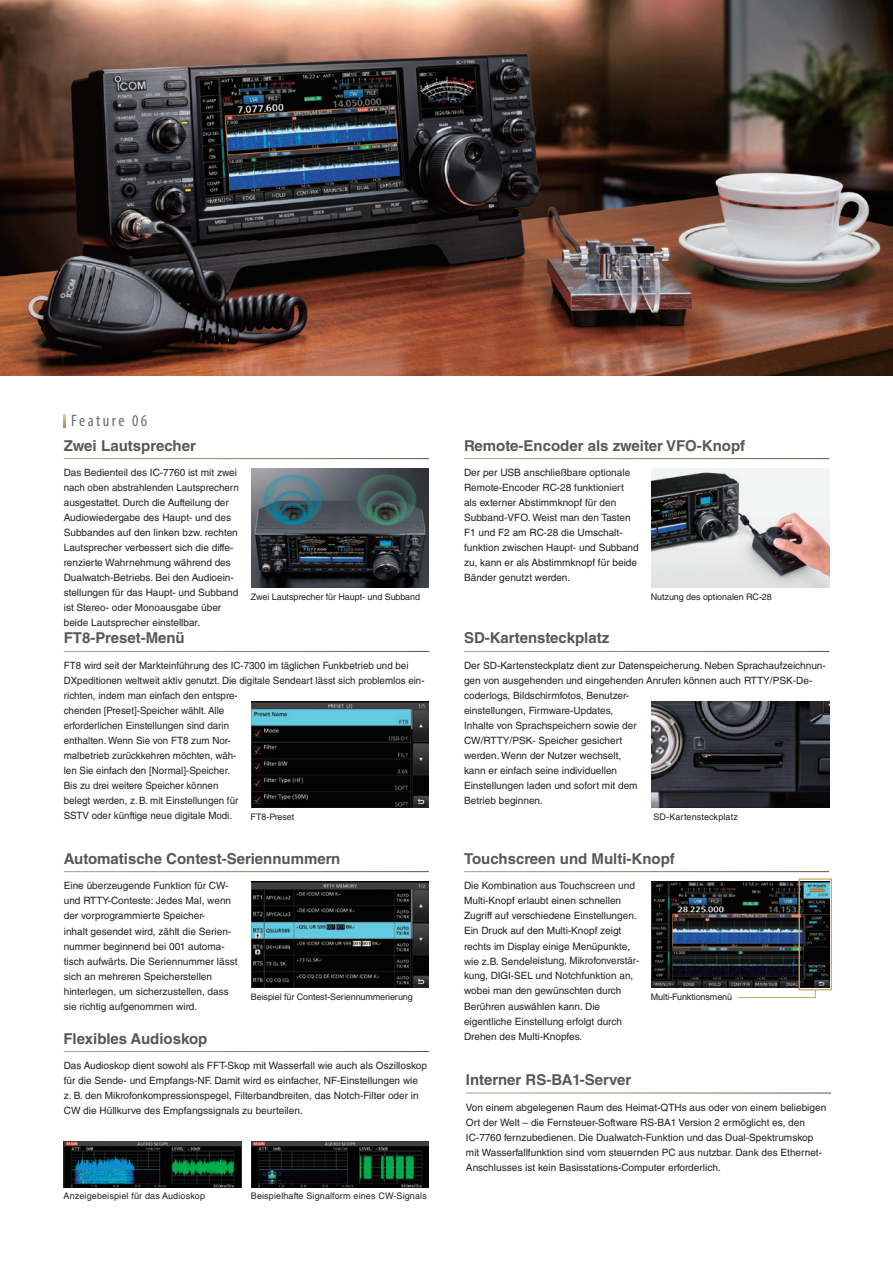
<style>
.page{position:relative;width:893px;height:1263px;background:#fff}
.page>*{position:absolute;margin:0;border:0;box-sizing:border-box;transform-origin:0 0}
.t1{font:condensed 16.5px "Myriad Pro";letter-spacing:.15em;color:#6c6d70}
.t2{font:700 15px "Helvetica LT Std";color:#57585a}
.t3{font:10.05px/15px "Helvetica LT Std";color:#231f20}
.t4{font:9px "Helvetica LT Std";letter-spacing:-.01em;color:#231f20}
.t5{font:9px "Helvetica LT Std";letter-spacing:.015em;color:#231f20}
</style>
<div class="page">
<img style="left:0;top:0;width:893px;height:375px">
<img style="left:251px;top:881px;width:178px;height:107px">
<img style="left:251px;top:701px;width:178px;height:107px">
<img style="left:652px;top:701px;width:177px;height:107px">
<img style="left:251px;top:1141px;width:178px;height:47px">
<img style="left:64px;top:1141px;width:177px;height:47px">
<img style="left:251px;top:468px;width:178px;height:119px">
<svg style="left:64px;top:415px;width:2px;height:12px"></svg>
<img style="left:652px;top:881px;width:177px;height:107px">
<div style="left:799px;top:878px;width:33px;height:112px;border:1px solid #c4a967"></div>
<svg style="left:737px;top:989px;width:79px;height:9px"></svg>
<img style="left:652px;top:468px;width:177px;height:119px">
<h1 class="t1" style="left:71px;top:411px;width:78px">Feature 06</h1>
<h2 class="t2" style="left:64px;top:436px;width:134px">Zwei Lautsprecher</h2>
<p class="t3" style="left:64px;top:465px;width:176px">Das Bedienteil des IC-7760 ist mit zwei nach oben abstrahlenden Lautsprechern ausgestattet. Durch die Aufteilung der Audiowiedergabe des Haupt- und des Subbandes auf den linken bzw. rechten Lautsprecher verbessert sich die diffe&shy;renzierte Wahrnehmung während des Dualwatch-Betriebs. Bei den Audioein&shy;stellungen für das Haupt- und Subband ist Stereo- oder Monoausgabe über beide Lautsprecher einstellbar.</p>
<h2 class="t2" style="left:64px;top:629px;width:122px">FT8-Preset-Menü</h2>
<p class="t4" style="left:251px;top:591px;width:171px">Zwei Lautsprecher für Haupt- und Subband</p>
<h2 class="t2" style="left:464px;top:436px;width:283px">Remote-Encoder als zweiter VFO-Knopf</h2>
<p class="t3" style="left:464px;top:465px;width:176px">Der per USB anschließbare optionale Remote-Encoder RC-28 funktioniert als externer Abstimmknopf für den Subband-VFO. Weist man den Tasten F1 und F2 am RC-28 die Umschalt&shy;funktion zwischen Haupt- und Subband zu, kann er als Abstimmknopf für beide Bänder genutzt werden.</p>
<p class="t4" style="left:651px;top:591px;width:123px">Nutzung des optionalen RC-28</p>
<h2 class="t2" style="left:464px;top:629px;width:147px">SD-Kartensteckplatz</h2>
<p class="t3" style="left:64px;top:658px;width:362px">FT8 wird seit der Markteinführung des IC-7300 im täglichen Funkbetrieb und bei DXpeditionen weltweit aktiv genutzt. Die digitale Sendeart lässt sich problemlos ein&shy;richten, indem man einfach den entspre-<br>chenden [Preset]-Speicher wählt. Alle<br>erforderlichen Einstellungen sind darin<br>enthalten. Wenn Sie von FT8 zum Nor-<br>malbetrieb zurückkehren möchten, wäh-<br>len Sie einfach den [Normal]-Speicher.<br>Bis zu drei weitere Speicher können<br>belegt werden, z. B. mit Einstellungen für<br>SSTV oder künftige neue digitale Modi.</p>
<p class="t3" style="left:464px;top:658px;width:363px">Der SD-Kartensteckplatz dient zur Datenspeicherung. Neben Sprachaufzeichnun&shy;gen von ausgehenden und eingehenden Anrufen können auch RTTY/PSK-De&shy;coderlogs, Bildschirmfotos, Benutzer-<br>einstellungen, Firmware-Updates,<br>Inhalte von Sprachspeichern sowie der<br>CW/RTTY/PSK- Speicher gesichert<br>werden. Wenn der Nutzer wechselt,<br>kann er einfach seine individuellen<br>Einstellungen laden und sofort mit dem<br>Betrieb beginnen.</p>
<p class="t4" style="left:251px;top:811px;width:45px">FT8-Preset</p>
<p class="t5" style="left:653px;top:812px;width:86px">SD-Kartensteckplatz</p>
<h2 class="t2" style="left:64px;top:849px;width:278px">Automatische Contest-Seriennummern</h2>
<p class="t3" style="left:64px;top:878px;width:175px">Eine überzeugende Funktion für CW&shy;und RTTY-Conteste: Jedes Mal, wenn der vorprogrammierte Speicher-<br>inhalt gesendet wird, zählt die Serien&shy;nummer beginnend bei 001 automa&shy;tisch aufwärts. Die Seriennummer lässt sich an mehreren Speicherstellen hinterlegen, um sicherzustellen, dass sie richtig aufgenommen wird.</p>
<p class="t4" style="left:251px;top:991px;width:163px">Beispiel für Contest-Seriennummerierung</p>
<h2 class="t2" style="left:63px;top:1029px;width:146px">Flexibles Audioskop</h2>
<p class="t3" style="left:64px;top:1058px;width:365px">Das Audioskop dient sowohl als FFT-Skop mit Wasserfall wie auch als Oszilloskop für die Sende- und Empfangs-NF. Damit wird es einfacher, NF-Einstellungen wie z. B. den Mikrofonkompressionspegel, Filterbandbreiten, das Notch-Filter oder in CW die Hüllkurve des Empfangssignals zu beurteilen.</p>
<p class="t5" style="left:64px;top:1191px;width:143px">Anzeigebeispiel für das Audioskop</p>
<p class="t5" style="left:251px;top:1191px;width:177px">Beispielhafte Signalform eines CW-Signals</p>
<h2 class="t2" style="left:464px;top:849px;width:212px">Touchscreen und Multi-Knopf</h2>
<p class="t3" style="left:464px;top:878px;width:177px">Die Kombination aus Touchscreen und Multi-Knopf erlaubt einen schnellen Zugriff auf verschiedene Einstellungen.<br>Ein Druck auf den Multi-Knopf zeigt rechts im Display einige Menüpunkte, wie z.B. Sendeleistung, Mikrofonverstär&shy;kung, DIGI-SEL und Notchfunktion an, wobei man den gewünschten durch Berühren auswählen kann. Die eigentliche Einstellung erfolgt durch Drehen des Multi-Knopfes.</p>
<p class="t4" style="left:651px;top:991px;width:83px">Multi-Funktionsmenü</p>
<h2 class="t2" style="left:466px;top:1070px;width:167px">Interner RS-BA1-Server</h2>
<p class="t3" style="left:466px;top:1100px;width:362px">Von einem abgelegenen Raum des Heimat-QTHs aus oder von einem beliebigen Ort der Welt – die Fernsteuer-Software RS-BA1 Version 2 ermöglicht es, den IC-7760 fernzubedienen. Die Dualwatch-Funktion und das Dual-Spektrumskop mit Wasserfallfunktion sind vom steuernden PC aus nutzbar. Dank des Ethernet-Anschlusses ist kein Basisstations-Computer erforderlich.</p>
</div>
